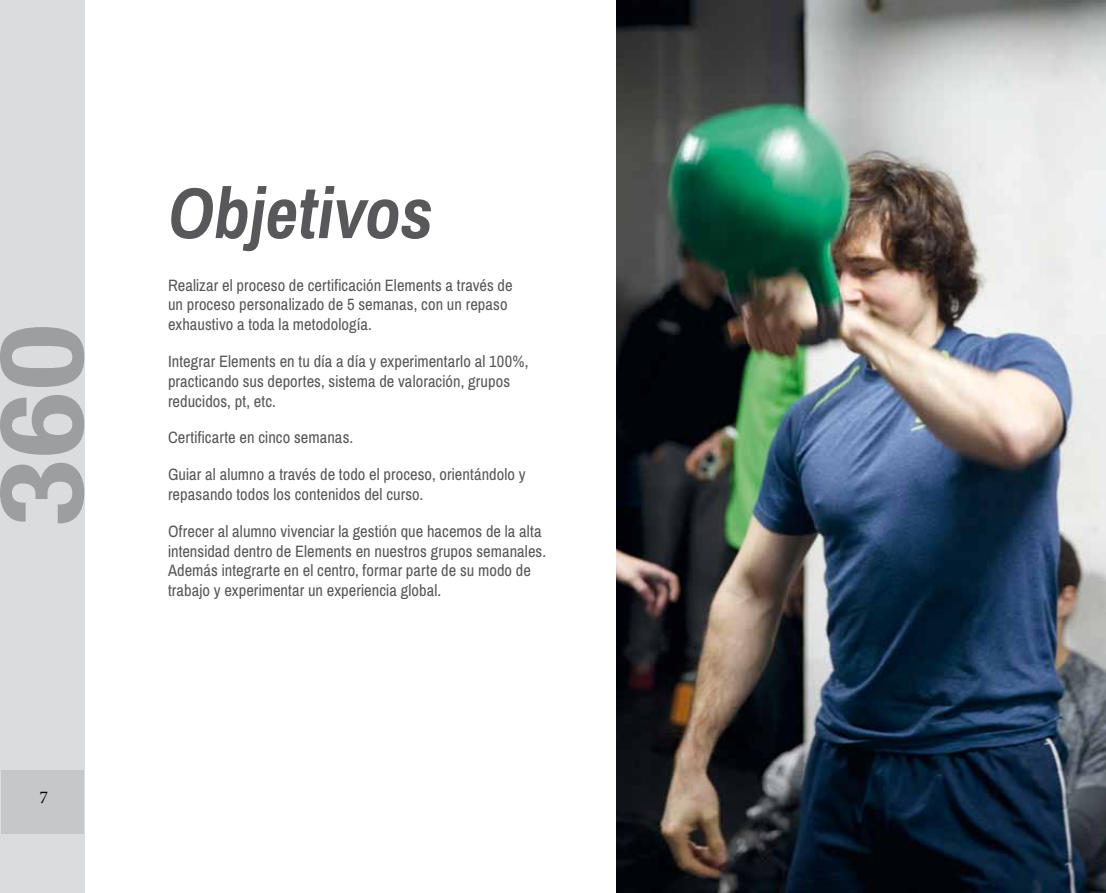
<style>
.page{position:relative;width:1106px;height:893px;background:#fff}
.page>*{position:absolute;margin:0;border:0;box-sizing:border-box;transform-origin:0 0}
.t1{font:italic 700 72px "Archivo Narrow";letter-spacing:-.005em;color:#58585a}
.t2{font:18px "Minion Pro";color:#000}
.t3{font:16.5px/19.8px "Archivo Narrow";letter-spacing:.005em;color:#58585a}
</style>
<div class="page">
<div style="left:0;top:0;width:84px;height:893px;background:#dbdcdd"></div>
<div style="left:1px;top:770px;width:83px;height:64px;background:#c6c7c8"></div>
<svg style="left:0;top:327px;width:84px;height:196px"></svg>
<img style="left:617px;top:0;width:489px;height:893px">
<p class="t2" style="left:40px;top:785px;width:10px">7</p>
<h1 class="t1" style="left:168px;top:169px;width:266px">Objetivos</h1>
<p class="t3" style="left:168px;top:275px;width:346px">Realizar el proceso de certificación Elements a través de un proceso personalizado de 5 semanas, con un repaso exhaustivo a toda la metodología.</p>
<p class="t3" style="left:168px;top:352px;width:362px">Integrar Elements en tu día a día y experimentarlo al 100%, practicando sus deportes, sistema de valoración, grupos reducidos, pt, etc.</p>
<p class="t3" style="left:168px;top:428px;width:187px">Certificarte en cinco semanas.</p>
<p class="t3" style="left:168px;top:465px;width:359px">Guiar al alumno a través de todo el proceso, orientándolo y repasando todos los contenidos del curso.</p>
<p class="t3" style="left:168px;top:521px;width:380px">Ofrecer al alumno vivenciar la gestión que hacemos de la alta intensidad dentro de Elements en nuestros grupos semanales.<br>Además integrarte en el centro, formar parte de su modo de trabajo y experimentar un experiencia global.</p>
</div>
